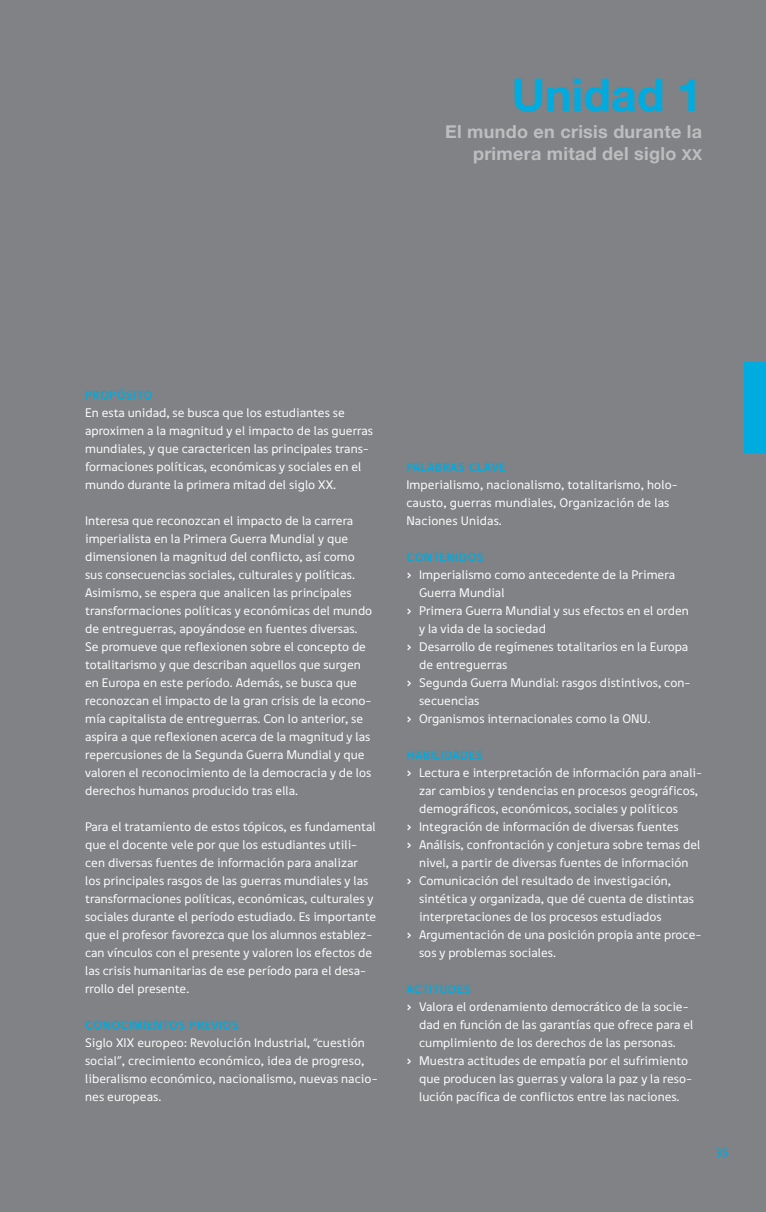
<style>
.page{position:relative;width:766px;height:1212px;background:#fff}
.page>*{position:absolute;margin:0;border:0;box-sizing:border-box;transform-origin:0 0}
.t1{font:700 45px "Helvetica Neue";color:#00abdf}
.t2{font:700 18px/22.5px "Helvetica Neue";letter-spacing:.015em;color:#bcbec0;text-align:right}
.t3{font:12.75px/18px "Digna";color:#fff}
.t4{font:700 12px "Digna SC";letter-spacing:.025em;color:#00abdf}
.s1{font-size:15px}
.s2{font-family:"Digna Picto"}
</style>
<div class="page">
<div style="left:0;top:0;width:765px;height:1212px;background:#808285"></div>
<div style="left:744px;top:363px;width:21px;height:90px;background:#00abdf"></div>
<h1 class="t1" style="left:512px;top:67px;width:191px">Unidad 1</h1>
<h2 class="t2" style="left:445px;top:119px;width:258px">El mundo en crisis durante la primera mitad del siglo <span class="s1">XX</span></h2>
<p class="t4" style="left:85px;top:387px;width:69px">PROPÓSITO</p>
<p class="t3" style="left:85px;top:403px;width:289px">En esta unidad, se busca que los estudiantes se aproximen a la magnitud y el impacto de las guerras mundiales, y que caractericen las principales trans&shy;formaciones políticas, económicas y sociales en el mundo durante la primera mitad del siglo XX.</p>
<p class="t3" style="left:85px;top:511px;width:288px">Interesa que reconozcan el impacto de la carrera imperialista en la Primera Guerra Mundial y que dimensionen la magnitud del conflicto, así como sus consecuencias sociales, culturales y políticas.<br>Asimismo, se espera que analicen las principales transformaciones políticas y económicas del mundo de entreguerras, apoyándose en fuentes diversas.<br>Se promueve que reflexionen sobre el concepto de totalitarismo y que describan aquellos que surgen en Europa en este período. Además, se busca que reconozcan el impacto de la gran crisis de la econo&shy;mía capitalista de entreguerras. Con lo anterior, se aspira a que reflexionen acerca de la magnitud y las repercusiones de la Segunda Guerra Mundial y que valoren el reconocimiento de la democracia y de los derechos humanos producido tras ella.</p>
<p class="t3" style="left:85px;top:817px;width:293px">Para el tratamiento de estos tópicos, es fundamental que el docente vele por que los estudiantes utili&shy;cen diversas fuentes de información para analizar los principales rasgos de las guerras mundiales y las transformaciones políticas, económicas, culturales y sociales durante el período estudiado. Es importante que el profesor favorezca que los alumnos establez&shy;can vínculos con el presente y valoren los efectos de las crisis humanitarias de ese período para el desa&shy;rrollo del presente.</p>
<p class="t4" style="left:85px;top:1017px;width:155px">CONOCIMIENTOS PREVIOS</p>
<p class="t3" style="left:85px;top:1033px;width:294px">Siglo XIX europeo: Revolución Industrial, “cuestión social”, crecimiento económico, idea de progreso, liberalismo económico, nacionalismo, nuevas nacio&shy;nes europeas.</p>
<p class="t4" style="left:406px;top:459px;width:101px">PALABRAS CLAVE</p>
<p class="t3" style="left:406px;top:475px;width:273px">Imperialismo, nacionalismo, totalitarismo, holo&shy;causto, guerras mundiales, Organización de las<br>Naciones Unidas.</p>
<p class="t4" style="left:406px;top:549px;width:79px">CONTENIDOS</p>
<p class="t3" style="left:406px;top:565px;width:270px"><span class="s2">›</span> Imperialismo como antecedente de la Primera</p>
<p class="t3" style="left:419px;top:583px;width:87px">Guerra Mundial</p>
<p class="t3" style="left:406px;top:601px;width:284px"><span class="s2">›</span> Primera Guerra Mundial y sus efectos en el orden</p>
<p class="t3" style="left:419px;top:619px;width:128px">y la vida de la sociedad</p>
<p class="t3" style="left:406px;top:637px;width:283px"><span class="s2">›</span> Desarrollo de regímenes totalitarios en la Europa</p>
<p class="t3" style="left:419px;top:655px;width:90px">de entreguerras</p>
<p class="t3" style="left:406px;top:673px;width:285px"><span class="s2">›</span> Segunda Guerra Mundial: rasgos distintivos, con-</p>
<p class="t3" style="left:419px;top:691px;width:62px">secuencias</p>
<p class="t3" style="left:406px;top:709px;width:246px"><span class="s2">›</span> Organismos internacionales como la ONU.</p>
<p class="t4" style="left:406px;top:747px;width:78px">HABILIDADES</p>
<p class="t3" style="left:406px;top:763px;width:297px"><span class="s2">›</span> Lectura e interpretación de información para anali-</p>
<p class="t3" style="left:419px;top:781px;width:280px">zar cambios y tendencias en procesos geográficos,</p>
<p class="t3" style="left:419px;top:799px;width:260px">demográficos, económicos, sociales y políticos</p>
<p class="t3" style="left:406px;top:817px;width:274px"><span class="s2">›</span> Integración de información de diversas fuentes</p>
<p class="t3" style="left:406px;top:835px;width:295px"><span class="s2">›</span> Análisis, confrontación y conjetura sobre temas del</p>
<p class="t3" style="left:419px;top:853px;width:271px">nivel, a partir de diversas fuentes de información</p>
<p class="t3" style="left:406px;top:871px;width:266px"><span class="s2">›</span> Comunicación del resultado de investigación,</p>
<p class="t3" style="left:419px;top:889px;width:276px">sintética y organizada, que dé cuenta de distintas</p>
<p class="t3" style="left:419px;top:907px;width:244px">interpretaciones de los procesos estudiados</p>
<p class="t3" style="left:406px;top:925px;width:296px"><span class="s2">›</span> Argumentación de una posición propia ante proce-</p>
<p class="t3" style="left:419px;top:943px;width:138px">sos y problemas sociales.</p>
<p class="t4" style="left:406px;top:981px;width:66px">ACTITUDES</p>
<p class="t3" style="left:406px;top:997px;width:284px"><span class="s2">›</span> Valora el ordenamiento democrático de la socie-</p>
<p class="t3" style="left:419px;top:1015px;width:276px">dad en función de las garantías que ofrece para el</p>
<p class="t3" style="left:419px;top:1033px;width:258px">cumplimiento de los derechos de las personas.</p>
<p class="t3" style="left:406px;top:1051px;width:283px"><span class="s2">›</span> Muestra actitudes de empatía por el sufrimiento</p>
<p class="t3" style="left:419px;top:1069px;width:274px">que producen las guerras y valora la paz y la reso-</p>
<p class="t3" style="left:419px;top:1087px;width:262px">lución pacífica de conflictos entre las naciones.</p>
<p class="t4" style="left:715px;top:1143px;width:14px">35</p>
</div>
